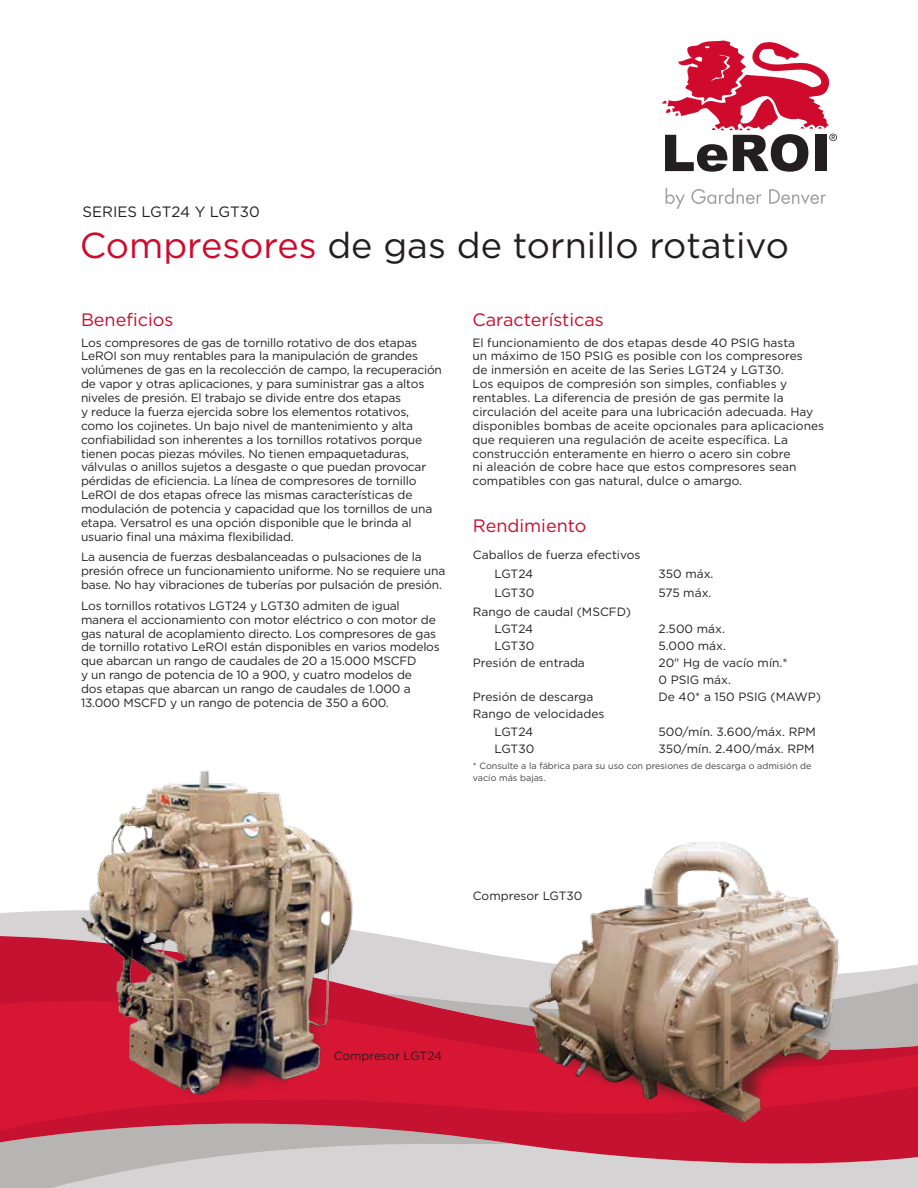
<style>
.page{position:relative;width:918px;height:1188px;background:#fff}
.page>*{position:absolute;margin:0;border:0;box-sizing:border-box;transform-origin:0 0}
.t1{font:36px "Gotham";color:#231f20}
.t2{font:18px "Gotham";color:#cf0a2c}
.t3{font:15px "Gotham";color:#231f20}
.t4{font:12px/13.8px "Gotham";letter-spacing:-.015em;color:#231f20}
.t5{font:9px/12px "Gotham";color:#414042}
.s1{color:#cf0a2c}
</style>
<div class="page">
<svg style="left:0;top:910px;width:388px;height:26px;fill:#d6d3d4"></svg>
<svg style="left:0;top:936px;width:918px;height:62px;fill:#d6d3d4"></svg>
<svg style="left:0;top:998px;width:918px;height:124px;background:#cd2943"></svg>
<svg style="left:0;top:1122px;width:918px;height:66px;background:#cab0b5"></svg>
<svg style="left:666px;top:188px;width:19px;height:21px"></svg>
<svg style="left:691px;top:188px;width:71px;height:16px"></svg>
<svg style="left:769px;top:189px;width:57px;height:15px"></svg>
<svg style="left:662px;top:40px;width:175px;height:132px"></svg>
<div style="left:815px;top:135px;width:11px;height:36px;background:#231f20"></div>
<img style="left:62px;top:770px;width:307px;height:357px">
<img style="left:515px;top:842px;width:350px;height:316px">
<p class="t3" style="left:83px;top:202px;width:179px">SERIES LGT24 Y LGT30</p>
<h1 class="t1" style="left:80px;top:222px;width:711px"><span class="s1">Compresores</span> de gas de tornillo rotativo</h1>
<h2 class="t2" style="left:81px;top:308px;width:94px">Beneficios</h2>
<p class="t4" style="left:81px;top:335px;width:363px">Los compresores de gas de tornillo rotativo de dos etapas LeROI son muy rentables para la manipulación de grandes volúmenes de gas en la recolección de campo, la recuperación de vapor y otras aplicaciones, y para suministrar gas a altos niveles de presión. El trabajo se divide entre dos etapas<br>y reduce la fuerza ejercida sobre los elementos rotativos, como los cojinetes. Un bajo nivel de mantenimiento y alta confiabilidad son inherentes a los tornillos rotativos porque tienen pocas piezas móviles. No tienen empaquetaduras, válvulas o anillos sujetos a desgaste o que puedan provocar pérdidas de eficiencia. La línea de compresores de tornillo LeROI de dos etapas ofrece las mismas características de modulación de potencia y capacidad que los tornillos de una etapa. Versatrol es una opción disponible que le brinda al usuario final una máxima flexibilidad.</p>
<p class="t4" style="left:81px;top:550px;width:366px">La ausencia de fuerzas desbalanceadas o pulsaciones de la presión ofrece un funcionamiento uniforme. No se requiere una base. No hay vibraciones de tuberías por pulsación de presión.</p>
<p class="t4" style="left:81px;top:598px;width:360px">Los tornillos rotativos LGT24 y LGT30 admiten de igual manera el accionamiento con motor eléctrico o con motor de gas natural de acoplamiento directo. Los compresores de gas de tornillo rotativo LeROI están disponibles en varios modelos que abarcan un rango de caudales de 20 a 15.000 MSCFD<br>y un rango de potencia de 10 a 900, y cuatro modelos de<br>dos etapas que abarcan un rango de caudales de 1.000 a 13.000 MSCFD y un rango de potencia de 350 a 600.</p>
<h2 class="t2" style="left:472px;top:308px;width:133px">Características</h2>
<p class="t4" style="left:472px;top:335px;width:353px">El funcionamiento de dos etapas desde 40 PSIG hasta<br>un máximo de 150 PSIG es posible con los compresores<br>de inmersión en aceite de las Series LGT24 y LGT30.<br>Los equipos de compresión son simples, confiables y rentables. La diferencia de presión de gas permite la circulación del aceite para una lubricación adecuada. Hay disponibles bombas de aceite opcionales para aplicaciones que requieren una regulación de aceite específica. La construcción enteramente en hierro o acero sin cobre<br>ni aleación de cobre hace que estos compresores sean compatibles con gas natural, dulce o amargo.</p>
<h2 class="t2" style="left:473px;top:514px;width:115px">Rendimiento</h2>
<p class="t4" style="left:495px;top:545px;width:148px;line-height:19.2px;text-indent:-22px">Caballos de fuerza efectivos<br>LGT24</p>
<p class="t4" style="left:659px;top:567px;width:57px">350 máx.</p>
<p class="t4" style="left:495px;top:586px;width:41px">LGT30</p>
<p class="t4" style="left:659px;top:586px;width:54px">575 máx.</p>
<p class="t4" style="left:495px;top:602px;width:138px;line-height:17.1px;text-indent:-22px">Rango de caudal (MSCFD)<br>LGT24</p>
<p class="t4" style="left:659px;top:621px;width:68px">2.500 máx.</p>
<p class="t4" style="left:495px;top:638px;width:41px">LGT30</p>
<p class="t4" style="left:659px;top:638px;width:69px">5.000 máx.</p>
<p class="t4" style="left:473px;top:656px;width:114px">Presión de entrada</p>
<p class="t4" style="left:659px;top:654px;width:131px;line-height:17.1px">20" Hg de vacío mín.*<br>0 PSIG máx.</p>
<p class="t4" style="left:473px;top:690px;width:122px">Presión de descarga</p>
<p class="t4" style="left:659px;top:690px;width:164px">De 40* a 150 PSIG (MAWP)</p>
<p class="t4" style="left:495px;top:705px;width:112px;line-height:17.1px;text-indent:-22px">Rango de velocidades<br>LGT24</p>
<p class="t4" style="left:659px;top:724px;width:159px">500/mín. 3.600/máx. RPM</p>
<p class="t4" style="left:495px;top:741px;width:41px">LGT30</p>
<p class="t4" style="left:659px;top:741px;width:158px">350/mín. 2.400/máx. RPM</p>
<p class="t5" style="left:473px;top:759px;width:340px">* Consulte a la fábrica para su uso con presiones de descarga o admisión de vacío más bajas.</p>
<p class="t4" style="left:473px;top:889px;width:111px">Compresor LGT30</p>
<p class="t4" style="left:334px;top:1049px;width:110px">Compresor LGT24</p>
</div>
